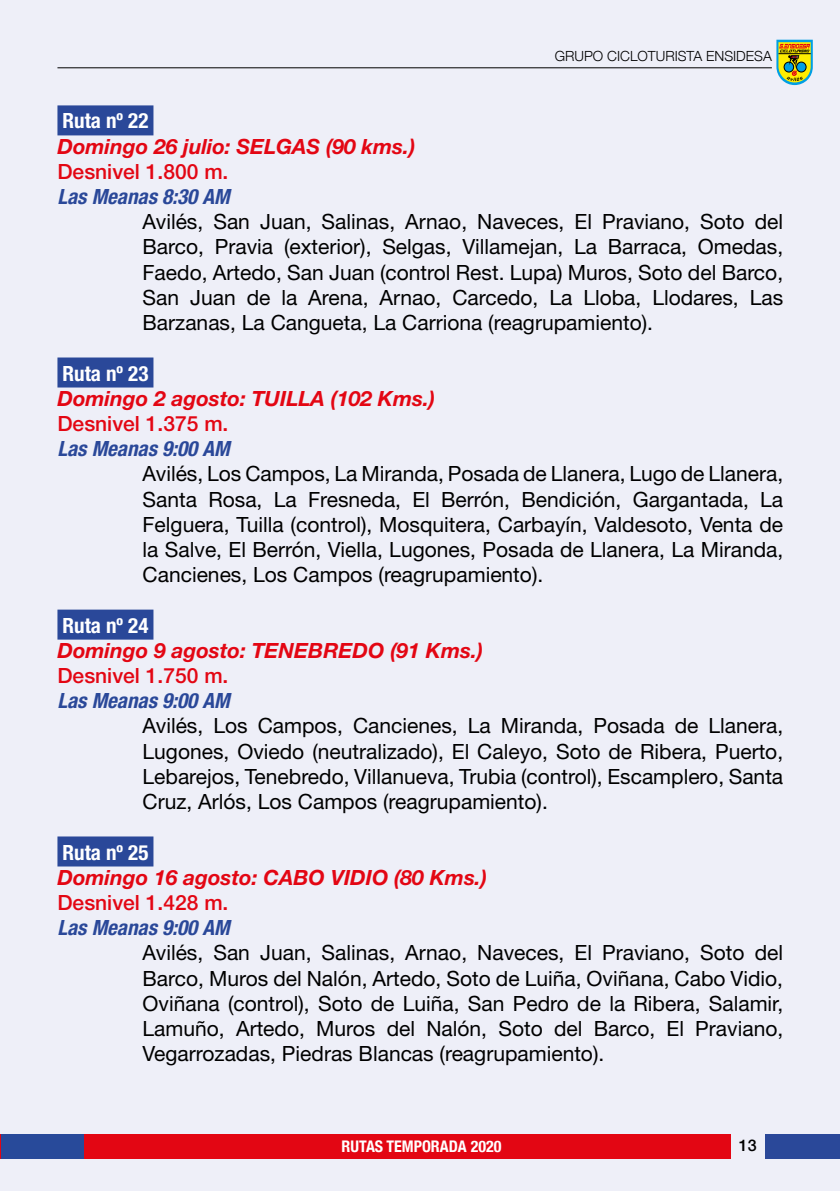
<style>
.page{position:relative;width:840px;height:1191px;background:#fff}
.page>*{position:absolute;margin:0;border:0;box-sizing:border-box;transform-origin:0 0}
.t1{font:21px/25.2px "Helvetica Neue LT Std";color:#000;text-align:justify}
.t2{font:italic 700 21px "Helvetica Neue LT Std";color:#e30613}
.t3{font:500 21px "Helvetica Neue LT Std";color:#e30613}
.t4{font:italic 700 condensed 21px "Helvetica Neue LT Std";color:#2a4899}
.t5{font:700 condensed 21px "Helvetica Neue LT Std";color:#fff}
.t6{font:700 condensed 16px "Helvetica Neue";color:#fff}
.t7{font:500 16px "Helvetica Neue";color:#000}
.t8{font:300 14px "Helvetica Neue";color:#000}
</style>
<div class="page">
<div style="left:0;top:0;width:839px;height:1191px;background:#eeeff8"></div>
<div style="left:57px;top:105px;width:96px;height:30px;background:#2a4899"></div>
<div style="left:57px;top:357px;width:96px;height:30px;background:#2a4899"></div>
<div style="left:57px;top:609px;width:96px;height:30px;background:#2a4899"></div>
<div style="left:57px;top:836px;width:96px;height:30px;background:#2a4899"></div>
<hr style="left:57px;top:67px;width:714px;height:1px;background:#000">
<div style="left:0;top:1134px;width:730px;height:25px;background:#e30613"></div>
<div style="left:1px;top:1134px;width:82px;height:25px;background:#284a9a"></div>
<div style="left:764px;top:1134px;width:75px;height:25px;background:#2a4899"></div>
<svg style="left:776px;top:40px;width:36px;height:45px;background:#9aa950"></svg>
<p class="t8" style="left:554px;top:48px;width:218px">GRUPO CICLOTURISTA ENSIDESA</p>
<p class="t5" style="left:62px;top:108px;width:87px">Ruta nº 22</p>
<p class="t2" style="left:57px;top:133px;width:359px">Domingo 26 julio: SELGAS (90 kms.)</p>
<p class="t3" style="left:57px;top:159px;width:172px">Desnivel 1.800 m.</p>
<p class="t4" style="left:57px;top:184px;width:174px">Las Meanas 8:30 AM</p>
<p class="t1" style="left:142px;top:209px;width:641px">Avilés, San Juan, Salinas, Arnao, Naveces, El Praviano, Soto del Barco, Pravia (exterior), Selgas, Villamejan, La Barraca, Omedas, Faedo, Artedo, San Juan (control Rest. Lupa) Muros, Soto del Barco, San Juan de la Arena, Arnao, Carcedo, La Lloba, Llodares, Las Barzanas, La Cangueta, La Carriona (reagrupamiento).</p>
<p class="t5" style="left:62px;top:360px;width:87px">Ruta nº 23</p>
<p class="t2" style="left:57px;top:385px;width:379px">Domingo 2 agosto: TUILLA (102 Kms.)</p>
<p class="t3" style="left:57px;top:411px;width:172px">Desnivel 1.375 m.</p>
<p class="t4" style="left:57px;top:436px;width:174px">Las Meanas 9:00 AM</p>
<p class="t1" style="left:142px;top:461px;width:642px">Avilés, Los Campos, La Miranda, Posada de Llanera, Lugo de Llanera, Santa Rosa, La Fresneda, El Berrón, Bendición, Gargantada, La Felguera, Tuilla (control), Mosquitera, Carbayín, Valdesoto, Venta de la Salve, El Berrón, Viella, Lugones, Posada de Llanera, La Miranda, Cancienes, Los Campos (reagrupamiento).</p>
<p class="t5" style="left:62px;top:612px;width:87px">Ruta nº 24</p>
<p class="t2" style="left:57px;top:637px;width:427px">Domingo 9 agosto: TENEBREDO (91 Kms.)</p>
<p class="t3" style="left:57px;top:663px;width:172px">Desnivel 1.750 m.</p>
<p class="t4" style="left:57px;top:688px;width:174px">Las Meanas 9:00 AM</p>
<p class="t1" style="left:142px;top:713px;width:641px">Avilés, Los Campos, Cancienes, La Miranda, Posada de Llanera, Lugones, Oviedo (neutralizado), El Caleyo, Soto de Ribera, Puerto, Lebarejos, Tenebredo, Villanueva, Trubia (control), Escamplero, Santa Cruz, Arlós, Los Campos (reagrupamiento).</p>
<p class="t5" style="left:62px;top:839px;width:87px">Ruta nº 25</p>
<p class="t2" style="left:57px;top:864px;width:431px">Domingo 16 agosto: CABO VIDIO (80 Kms.)</p>
<p class="t3" style="left:57px;top:890px;width:172px">Desnivel 1.428 m.</p>
<p class="t4" style="left:57px;top:915px;width:174px">Las Meanas 9:00 AM</p>
<p class="t1" style="left:142px;top:940px;width:641px">Avilés, San Juan, Salinas, Arnao, Naveces, El Praviano, Soto del Barco, Muros del Nalón, Artedo, Soto de Luiña, Oviñana, Cabo Vidio, Oviñana (control), Soto de Luiña, San Pedro de la Ribera, Salamir, Lamuño, Artedo, Muros del Nalón, Soto del Barco, El Praviano, Vegarrozadas, Piedras Blancas (reagrupamiento).</p>
<p class="t6" style="left:341px;top:1136px;width:161px">RUTAS TEMPORADA 2020</p>
<p class="t7" style="left:738px;top:1135px;width:19px">13</p>
</div>
